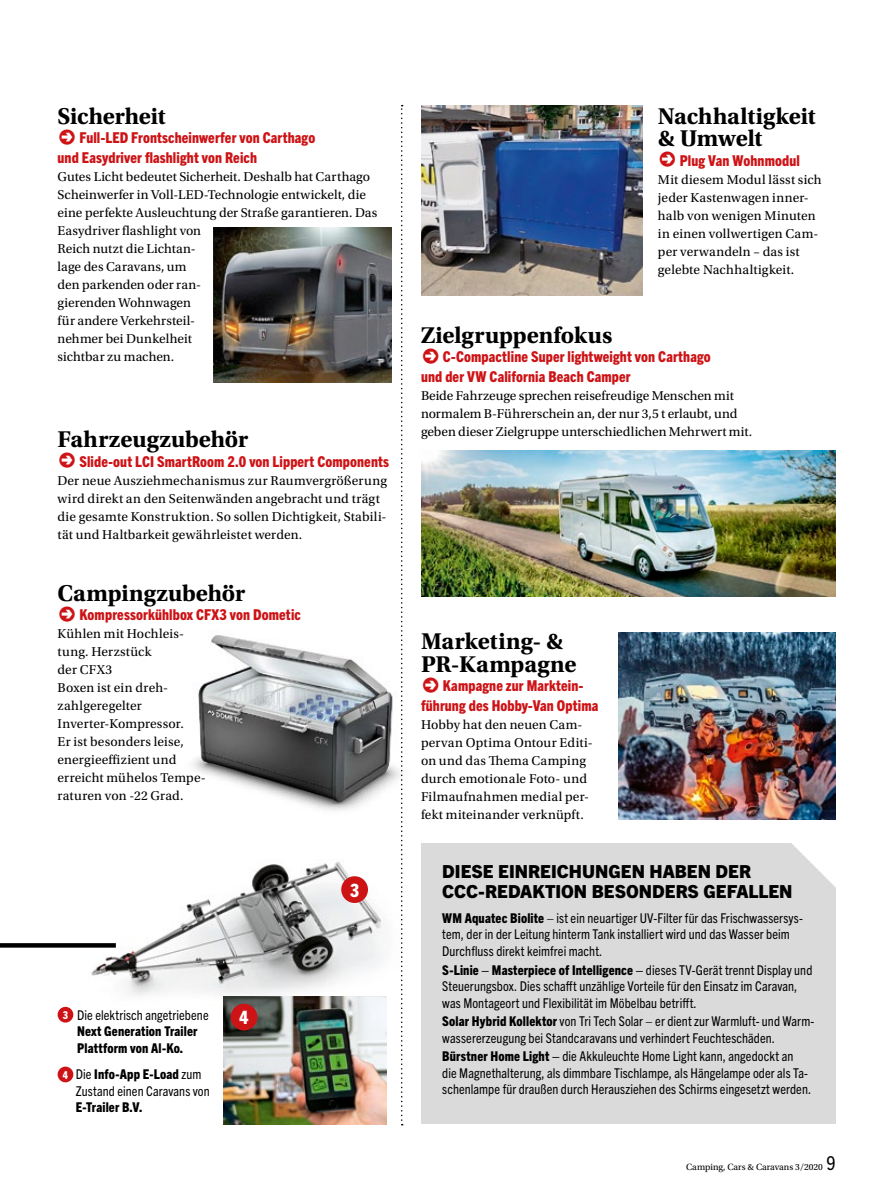
<style>
.page{position:relative;width:893px;height:1191px;background:#fff}
.page>*{position:absolute;margin:0;border:0;box-sizing:border-box;transform-origin:0 0}
.t1{font:700 24px/22.5px "Utopia Std";letter-spacing:-.005em;color:#000}
.t2{font:800 condensed 18.3px "Trade Gothic Next LT Pro";color:#fff}
.t3{font:800 18px/19.5px "Trade Gothic Next LT Pro";color:#000}
.t4{font:800 condensed 15px/19.5px "Trade Gothic Next LT Pro";letter-spacing:.01em;color:#cd1316}
.t5{font:13.5px/18px "Utopia Std";letter-spacing:.005em;color:#000}
.t6{font:condensed 13.5px/16.5px "Trade Gothic Next LT Pro";letter-spacing:.005em;color:#000}
.t7{font:800 condensed 13.5px/16.5px "Trade Gothic Next LT Pro";letter-spacing:.01em;color:#000}
.t8{font:9.45px "Utopia Std";color:#000}
.s1{font-size:10.8px;color:#fff}
.s2{font-weight:400}
.s3{font-weight:800;font-size:10.8px;color:#fff}
.s4{font-weight:800}
.s5{font-family:"Trade Gothic Next LT Pro";font-stretch:condensed;font-size:19.2px}
</style>
<div class="page">
<img style="left:193px;top:635px;width:208px;height:176px">
<img style="left:52px;top:862px;width:335px;height:163px">
<div style="left:58px;top:1006px;width:15px;height:16px;background:#cd1316;border-radius:50%"></div>
<div style="left:58px;top:1066px;width:15px;height:16px;background:#cd1316;border-radius:50%"></div>
<div style="left:421px;top:843px;width:415px;height:281px;background:#dadada"></div>
<img style="left:214px;top:228px;width:177px;height:154px">
<img style="left:421px;top:105px;width:221px;height:191px">
<img style="left:421px;top:451px;width:415px;height:145px">
<div style="left:341px;top:876px;width:27px;height:27px;background:#cd1316;border-radius:50%"></div>
<img style="left:224px;top:996px;width:162px;height:128px">
<svg style="left:0;top:943px;width:116px;height:4px"></svg>
<svg style="left:785px;top:819px;width:51px;height:68px"></svg>
<div style="left:231px;top:1003px;width:26px;height:27px;background:#cd1316;border-radius:50%"></div>
<svg style="left:401px;top:105px;width:2px;height:1020px"></svg>
<img style="left:619px;top:632px;width:217px;height:187px">
<h1 class="t1" style="left:58px;top:105px;width:110px">Sicherheit</h1>
<p class="t4" style="left:58px;top:127px;width:259px">➲ Full-LED Frontscheinwerfer von Carthago und Easydriver flashlight von Reich</p>
<p class="t5" style="left:58px;top:168px;width:321px">Gutes Licht bedeutet Sicherheit. Deshalb hat Carthago<br>Scheinwerfer in Voll-LED-Technologie entwickelt, die eine perfekte Ausleuchtung der Straße garantieren. Das<br>Easydriver flashlight von<br>Reich nutzt die Lichtan-<br>lage des Caravans, um<br>den parkenden oder ran-<br>gierenden Wohnwagen<br>für andere Verkehrsteil-<br>nehmer bei Dunkelheit<br>sichtbar zu machen.</p>
<h1 class="t1" style="left:58px;top:428px;width:192px">Fahrzeugzubehör</h1>
<p class="t4" style="left:58px;top:450px;width:333px">➲ Slide-out LCI SmartRoom 2.0 von Lippert Components</p>
<p class="t5" style="left:58px;top:471px;width:331px">Der neue Ausziehmechanismus zur Raumvergrößerung wird direkt an den Seitenwänden angebracht und trägt die gesamte Konstruktion. So sollen Dichtigkeit, Stabili&shy;tät und Haltbarkeit gewährleistet werden.</p>
<h1 class="t1" style="left:58px;top:582px;width:189px">Campingzubehör</h1>
<p class="t4" style="left:58px;top:604px;width:245px">➲ Kompressorkühlbox CFX3 von Dometic</p>
<p class="t5" style="left:58px;top:625px;width:150px">Kühlen mit Hochleis&shy;tung. Herzstück<br>der CFX3<br>Boxen ist ein dreh&shy;zahlgeregelter<br>Inverter-Kompressor.<br>Er ist besonders leise, energieeffizient und erreicht mühelos Tempe&shy;raturen von -22 Grad.</p>
<p class="t7" style="left:77px;top:1005px;width:133px;text-indent:-14px"><span class="s1">3</span> <span class="s2">Die elektrisch angetriebene<br></span>Next Generation Trailer<br>Plattform von Al-Ko.</p>
<p class="t6" style="left:76px;top:1065px;width:135px;text-indent:-13px"><span class="s3">4</span> Die <span class="s4">Info-App E-Load</span> zum<br>Zustand einen Caravans von</p>
<p class="t7" style="left:76px;top:1098px;width:68px">E-Trailer B.V.</p>
<h2 class="t2" style="left:239px;top:1005px;width:11px">4</h2>
<h2 class="t2" style="left:350px;top:877px;width:11px">3</h2>
<h1 class="t1" style="left:658px;top:105px;width:160px">Nachhaltigkeit &amp; Umwelt</h1>
<p class="t4" style="left:658px;top:150px;width:143px">➲ Plug Van Wohnmodul</p>
<p class="t5" style="left:658px;top:171px;width:165px">Mit diesem Modul lässt sich jeder Kastenwagen inner&shy;halb von wenigen Minuten in einen vollwertigen Cam&shy;per verwandeln – das ist gelebte Nachhaltigkeit.</p>
<h1 class="t1" style="left:421px;top:324px;width:193px">Zielgruppenfokus</h1>
<p class="t4" style="left:421px;top:346px;width:291px">➲ C-Compactline Super lightweight von Carthago und der VW California Beach Camper</p>
<p class="t5" style="left:421px;top:387px;width:333px">Beide Fahrzeuge sprechen reisefreudige Menschen mit normalem B-Führerschein an, der nur 3,5 t erlaubt, und geben dieser Zielgruppe unterschiedlichen Mehrwert mit.</p>
<h1 class="t1" style="left:421px;top:630px;width:157px">Marketing- &amp;<br>PR-Kampagne</h1>
<p class="t4" style="left:421px;top:675px;width:179px">➲ Kampagne zur Marktein&shy;führung des Hobby-Van Optima</p>
<p class="t5" style="left:421px;top:716px;width:173px">Hobby hat den neuen Cam&shy;pervan Optima Ontour Editi&shy;on und das Thema Camping durch emotionale Foto- und<br>Filmaufnahmen medial per&shy;fekt miteinander verknüpft.</p>
<h3 class="t3" style="left:442px;top:861px;width:352px">DIESE EINREICHUNGEN HABEN DER<br>CCC-REDAKTION BESONDERS GEFALLEN</h3>
<p class="t6" style="left:442px;top:909px;width:362px"><span class="s4">WM Aquatec Biolite</span> – ist ein neuartiger UV-Filter für das Frischwassersys&shy;tem, der in der Leitung hinterm Tank installiert wird und das Wasser beim<br>Durchfluss direkt keimfrei macht.</p>
<p class="t6" style="left:442px;top:960px;width:372px"><span class="s4">S-Linie – Masterpiece of Intelligence –</span> dieses TV-Gerät trennt Display und<br>Steuerungsbox. Dies schafft unzählige Vorteile für den Einsatz im Caravan, was Montageort und Flexibilität im Möbelbau betrifft.</p>
<p class="t6" style="left:442px;top:1012px;width:374px"><span class="s4">Solar Hybrid Kollektor</span> von Tri Tech Solar – er dient zur Warmluft- und Warm&shy;wassererzeugung bei Standcaravans und verhindert Feuchteschäden.</p>
<p class="t6" style="left:442px;top:1047px;width:370px"><span class="s4">Bürstner Home Light –</span> die Akkuleuchte Home Light kann, angedockt an<br>die Magnethalterung, als dimmbare Tischlampe, als Hängelampe oder als Ta&shy;schenlampe für draußen durch Herausziehen des Schirms eingesetzt werden.</p>
<p class="t8" style="left:686px;top:1161px;width:151px">Camping, Cars &amp; Caravans 3/2020 <span class="s5">9</span></p>
</div>
